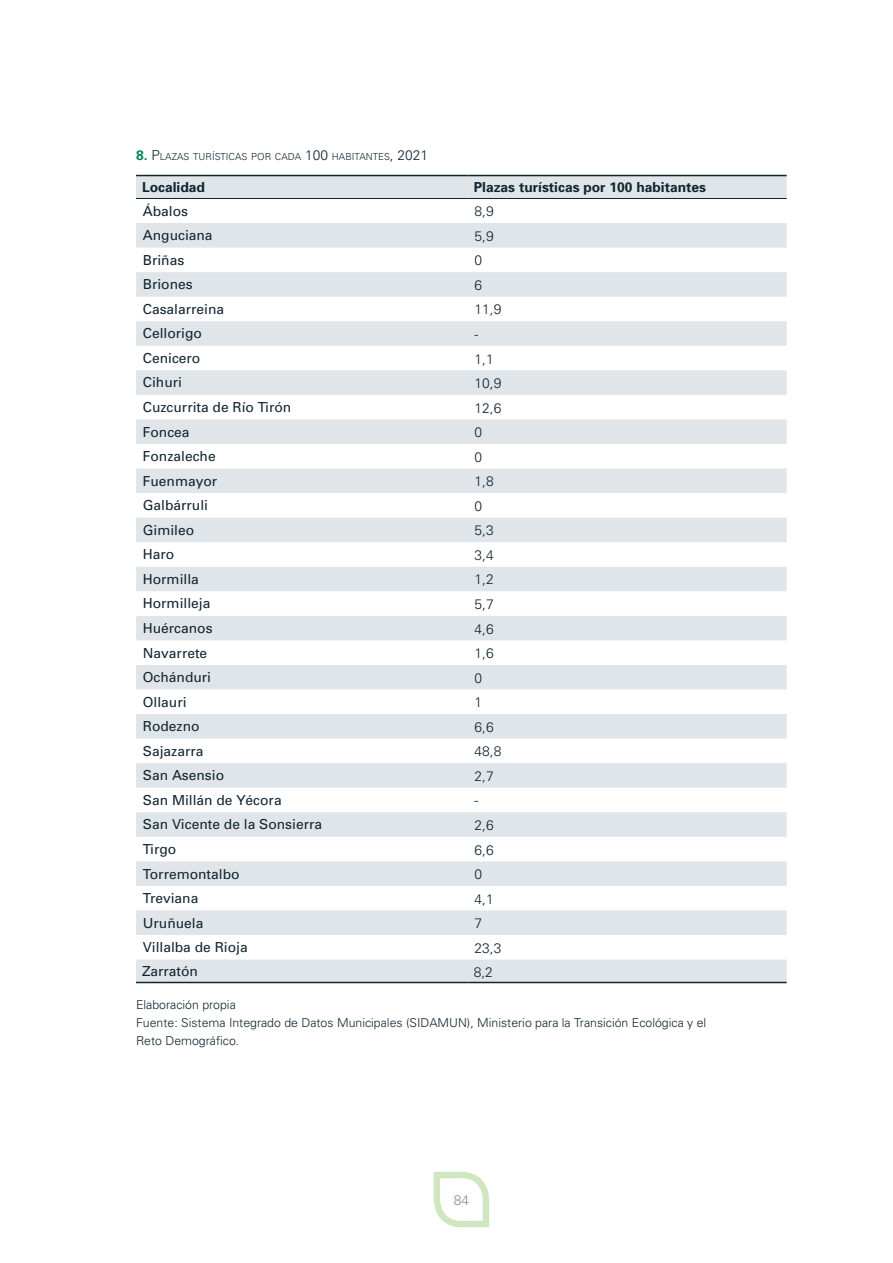
<style>
.page{position:relative;width:893px;height:1263px;background:#fff}
.page>*{position:absolute;margin:0;border:0;box-sizing:border-box;transform-origin:0 0}
.Tabla2{font:13.8px "Univers";color:#112530}
.Tabla2-2{font:300 13.8px "Univers";color:#112530}
.Tabla2-3{font:700 13.8px "Univers";color:#112530}
.t1{font:300 13.8px "Univers";color:#7d8f9a}
.TEXTO_CORRIDO{font:300 12.3px/18px "Univers";color:#112530}
.GRAFICO{font:300 9.6px "Univers";color:#112530}
.s1{font-weight:700;font-size:13.8px;color:#008852}
.s2{font-size:13.8px}
</style>
<div class="page">
<svg style="left:434px;top:1172px;width:55px;height:55px"></svg>
<svg style="left:136px;top:176px;width:651px;height:806px;fill:#e7ebee"></svg>
<hr style="left:136px;top:175px;width:332px;height:1px;background:#112530">
<hr style="left:468px;top:175px;width:319px;height:1px;background:#112530">
<hr style="left:136px;top:198px;width:332px;height:1px;background:#112530">
<hr style="left:468px;top:198px;width:319px;height:1px;background:#112530">
<hr style="left:136px;top:982px;width:332px;height:1px;background:#112530">
<hr style="left:468px;top:982px;width:319px;height:1px;background:#112530">
<p class="GRAFICO" style="left:136px;top:151px;width:294px"><span class="s1">8.</span> <span class="s2">P</span>LAZAS TURÍSTICAS POR CADA <span class="s2">100</span> HABITANTES<span class="s2">, 2021</span></p>
<p class="Tabla2-3" style="left:142px;top:179px;width:64px">Localidad</p>
<p class="Tabla2-3" style="left:474px;top:179px;width:234px">Plazas turísticas por 100 habitantes</p>
<p class="Tabla2" style="left:143px;top:203px;width:47px">Ábalos</p>
<p class="Tabla2-2" style="left:475px;top:203px;width:21px">8,9</p>
<p class="Tabla2" style="left:143px;top:227px;width:71px">Anguciana</p>
<p class="Tabla2-2" style="left:475px;top:228px;width:21px">5,9</p>
<p class="Tabla2" style="left:143px;top:252px;width:43px">Briñas</p>
<p class="Tabla2-2" style="left:475px;top:252px;width:9px">0</p>
<p class="Tabla2" style="left:143px;top:276px;width:51px">Briones</p>
<p class="Tabla2-2" style="left:475px;top:277px;width:9px">6</p>
<p class="Tabla2" style="left:143px;top:301px;width:83px">Casalarreina</p>
<p class="Tabla2-2" style="left:475px;top:301px;width:28px">11,9</p>
<p class="Tabla2" style="left:143px;top:325px;width:61px">Cellorigo</p>
<p class="Tabla2-2" style="left:475px;top:326px;width:5px">-</p>
<p class="Tabla2" style="left:143px;top:350px;width:59px">Cenicero</p>
<p class="Tabla2-2" style="left:475px;top:350px;width:21px">1,1</p>
<p class="Tabla2" style="left:143px;top:375px;width:41px">Cihuri</p>
<p class="Tabla2-2" style="left:475px;top:375px;width:28px">10,9</p>
<p class="Tabla2" style="left:143px;top:399px;width:150px">Cuzcurrita de Río Tirón</p>
<p class="Tabla2-2" style="left:475px;top:399px;width:28px">12,6</p>
<p class="Tabla2" style="left:143px;top:424px;width:48px">Foncea</p>
<p class="Tabla2-2" style="left:475px;top:424px;width:9px">0</p>
<p class="Tabla2" style="left:143px;top:448px;width:74px">Fonzaleche</p>
<p class="Tabla2-2" style="left:475px;top:448px;width:9px">0</p>
<p class="Tabla2" style="left:143px;top:473px;width:76px">Fuenmayor</p>
<p class="Tabla2-2" style="left:475px;top:473px;width:21px">1,8</p>
<p class="Tabla2" style="left:143px;top:497px;width:67px">Galbárruli</p>
<p class="Tabla2-2" style="left:475px;top:498px;width:9px">0</p>
<p class="Tabla2" style="left:143px;top:522px;width:53px">Gimileo</p>
<p class="Tabla2-2" style="left:475px;top:522px;width:21px">5,3</p>
<p class="Tabla2" style="left:143px;top:546px;width:33px">Haro</p>
<p class="Tabla2-2" style="left:475px;top:547px;width:21px">3,4</p>
<p class="Tabla2" style="left:143px;top:571px;width:57px">Hormilla</p>
<p class="Tabla2-2" style="left:475px;top:571px;width:21px">1,2</p>
<p class="Tabla2" style="left:143px;top:595px;width:69px">Hormilleja</p>
<p class="Tabla2-2" style="left:475px;top:596px;width:21px">5,7</p>
<p class="Tabla2" style="left:143px;top:620px;width:71px">Huércanos</p>
<p class="Tabla2-2" style="left:475px;top:620px;width:21px">4,6</p>
<p class="Tabla2" style="left:143px;top:645px;width:66px">Navarrete</p>
<p class="Tabla2-2" style="left:475px;top:645px;width:21px">1,6</p>
<p class="Tabla2" style="left:143px;top:669px;width:70px">Ochánduri</p>
<p class="Tabla2-2" style="left:475px;top:669px;width:9px">0</p>
<p class="Tabla2" style="left:143px;top:694px;width:45px">Ollauri</p>
<p class="Tabla2-2" style="left:475px;top:694px;width:9px">1</p>
<p class="Tabla2" style="left:143px;top:718px;width:58px">Rodezno</p>
<p class="Tabla2-2" style="left:475px;top:718px;width:21px">6,6</p>
<p class="Tabla2" style="left:143px;top:743px;width:62px">Sajazarra</p>
<p class="Tabla2-2" style="left:475px;top:743px;width:28px">48,8</p>
<p class="Tabla2" style="left:143px;top:767px;width:83px">San Asensio</p>
<p class="Tabla2-2" style="left:475px;top:768px;width:21px">2,7</p>
<p class="Tabla2" style="left:143px;top:792px;width:140px">San Millán de Yécora</p>
<p class="Tabla2-2" style="left:475px;top:792px;width:5px">-</p>
<p class="Tabla2" style="left:143px;top:816px;width:181px">San Vicente de la Sonsierra</p>
<p class="Tabla2-2" style="left:475px;top:817px;width:21px">2,6</p>
<p class="Tabla2" style="left:143px;top:841px;width:35px">Tirgo</p>
<p class="Tabla2-2" style="left:475px;top:841px;width:21px">6,6</p>
<p class="Tabla2" style="left:143px;top:865px;width:98px">Torremontalbo</p>
<p class="Tabla2-2" style="left:475px;top:866px;width:9px">0</p>
<p class="Tabla2" style="left:143px;top:890px;width:57px">Treviana</p>
<p class="Tabla2-2" style="left:475px;top:890px;width:21px">4,1</p>
<p class="Tabla2" style="left:143px;top:915px;width:62px">Uruñuela</p>
<p class="Tabla2-2" style="left:475px;top:915px;width:9px">7</p>
<p class="Tabla2" style="left:143px;top:939px;width:106px">Villalba de Rioja</p>
<p class="Tabla2-2" style="left:475px;top:939px;width:28px">23,3</p>
<p class="Tabla2" style="left:142px;top:963px;width:57px">Zarratón</p>
<p class="Tabla2-2" style="left:474px;top:963px;width:21px">8,2</p>
<p class="TEXTO_CORRIDO" style="left:136px;top:995px;width:101px">Elaboración propia</p>
<p class="TEXTO_CORRIDO" style="left:136px;top:1013px;width:572px">Fuente: Sistema Integrado de Datos Municipales (SIDAMUN), Ministerio para la Transición Ecológica y el<br>Reto Demográfico.</p>
<p class="t1" style="left:454px;top:1191px;width:17px">84</p>
</div>
